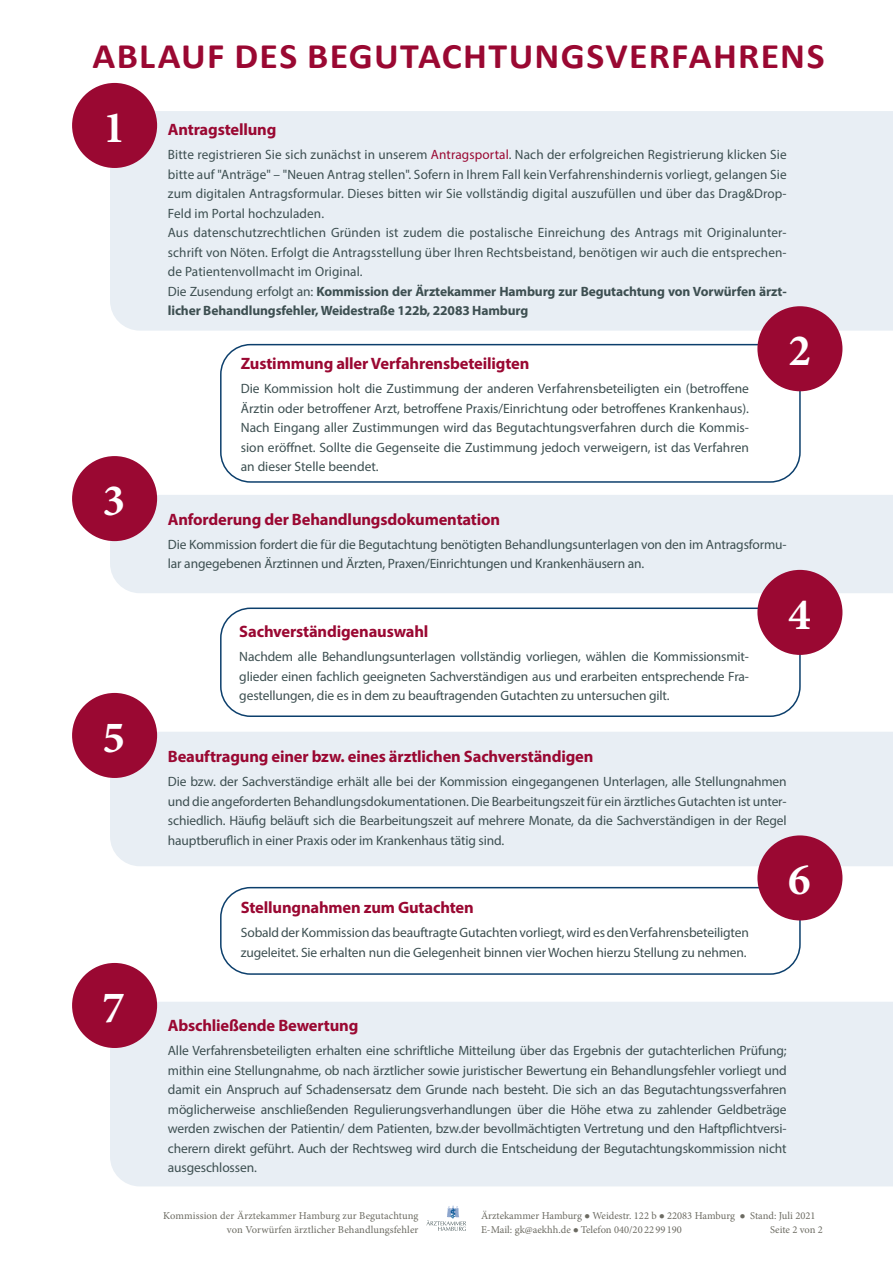
<style>
.page{position:relative;width:893px;height:1263px;background:#fff}
.page>*{position:absolute;margin:0;border:0;box-sizing:border-box;transform-origin:0 0}
.t1{font:700 45px "Minion Pro";color:#fff}
.Inhalte_blau_ZWB{font:700 36px "Calibri";letter-spacing:.035em;color:#9a0832;scale:1.05 1}
.standarstext_maineu{font:700 16.5px "Myriad Pro";letter-spacing:-.01em;color:#9a0832}
.standarstext_maineu-2{font:13.5px/19.5px "Myriad Pro";letter-spacing:-.01em;color:#3d4f51;text-align:justify}
.standarstext_maineu-3{font:700 13.5px/19.5px "Myriad Pro";letter-spacing:-.01em;color:#3d4f51}
.t2{font:10.5px/13.5px "Minion Pro";color:#6c6b62;text-align:right}
.s1{color:#9a0832}
.s2{font-weight:400}
</style>
<div class="page">
<div style="left:110px;top:111px;width:783px;height:220px;background:#e8eef4"></div>
<svg style="left:426px;top:1205px;width:40px;height:26px"></svg>
<div style="left:72px;top:83px;width:85px;height:85px;background:#9a0832;border-radius:50%"></div>
<div style="left:220px;top:344px;width:581px;height:139px;border:2px solid #0c3f6c;border-radius:30px"></div>
<div style="left:757px;top:306px;width:85px;height:85px;background:#9a0832;border-radius:50%"></div>
<div style="left:110px;top:495px;width:783px;height:98px;background:#e8eef4"></div>
<div style="left:72px;top:456px;width:85px;height:85px;background:#9a0832;border-radius:50%"></div>
<div style="left:220px;top:607px;width:581px;height:110px;border:2px solid #0c3f6c;border-radius:30px"></div>
<div style="left:757px;top:570px;width:85px;height:85px;background:#9a0832;border-radius:50%"></div>
<div style="left:110px;top:732px;width:783px;height:134px;background:#e8eef4"></div>
<div style="left:72px;top:693px;width:85px;height:85px;background:#9a0832;border-radius:50%"></div>
<div style="left:220px;top:887px;width:581px;height:88px;border:2px solid #0c3f6c;border-radius:30px"></div>
<div style="left:757px;top:835px;width:85px;height:85px;background:#9a0832;border-radius:50%"></div>
<div style="left:110px;top:1002px;width:783px;height:184px;background:#e8eef4"></div>
<div style="left:72px;top:963px;width:85px;height:85px;background:#9a0832;border-radius:50%"></div>
<p class="Inhalte_blau_ZWB" style="left:93px;top:30px;width:699px">ABLAUF DES BEGUTACHTUNGSVERFAHRENS</p>
<p class="t1" style="left:106px;top:96px;width:18px">1</p>
<p class="t1" style="left:103px;top:469px;width:23px">3</p>
<p class="t1" style="left:103px;top:706px;width:23px">5</p>
<p class="t1" style="left:103px;top:976px;width:24px">7</p>
<p class="standarstext_maineu" style="left:168px;top:119px;width:110px">Antragstellung</p>
<p class="standarstext_maineu-2" style="left:168px;top:145px;width:620px">Bitte registrieren Sie sich zunächst in unserem <span class="s1">Antragsportal</span>. Nach der erfolgreichen Registrierung klicken Sie bitte auf "Anträge" – "Neuen Antrag stellen". Sofern in Ihrem Fall kein Verfahrenshindernis vorliegt, gelangen Sie zum digitalen Antragsformular. Dieses bitten wir Sie vollständig digital auszufüllen und über das Drag&amp;Drop-Feld im Portal hochzuladen.</p>
<p class="standarstext_maineu-2" style="left:168px;top:223px;width:620px">Aus datenschutzrechtlichen Gründen ist zudem die postalische Einreichung des Antrags mit Originalunter&shy;schrift von Nöten. Erfolgt die Antragsstellung über Ihren Rechtsbeistand, benötigen wir auch die entsprechen&shy;de Patientenvollmacht im Original.</p>
<p class="standarstext_maineu-3" style="left:168px;top:281px;width:620px"><span class="s2">Die Zusendung erfolgt an:</span> Kommission der Ärztekammer Hamburg zur Begutachtung von Vorwürfen ärzt&shy;licher Behandlungsfehler, Weidestraße 122b, 22083 Hamburg</p>
<p class="standarstext_maineu" style="left:241px;top:353px;width:290px">Zustimmung aller Verfahrensbeteiligten</p>
<p class="standarstext_maineu-2" style="left:241px;top:379px;width:510px">Die Kommission holt die Zustimmung der anderen Verfahrensbeteiligten ein (betroffene Ärztin oder betroffener Arzt, betroffene Praxis/Einrichtung oder betroffenes Krankenhaus).<br>Nach Eingang aller Zustimmungen wird das Begutachtungsverfahren durch die Kommis&shy;sion eröffnet. Sollte die Gegenseite die Zustimmung jedoch verweigern, ist das Verfahren an dieser Stelle beendet.</p>
<p class="t1" style="left:788px;top:319px;width:24px">2</p>
<p class="standarstext_maineu" style="left:168px;top:508px;width:334px">Anforderung der Behandlungsdokumentation</p>
<p class="standarstext_maineu-2" style="left:168px;top:534px;width:620px">Die Kommission fordert die für die Begutachtung benötigten Behandlungsunterlagen von den im Antragsformu&shy;lar angegebenen Ärztinnen und Ärzten, Praxen/Einrichtungen und Krankenhäusern an.</p>
<p class="standarstext_maineu" style="left:239px;top:621px;width:191px">Sachverständigenauswahl</p>
<p class="standarstext_maineu-2" style="left:239px;top:646px;width:511px">Nachdem alle Behandlungsunterlagen vollständig vorliegen, wählen die Kommissionsmit&shy;glieder einen fachlich geeigneten Sachverständigen aus und erarbeiten entsprechende Fra&shy;gestellungen, die es in dem zu beauftragenden Gutachten zu untersuchen gilt.</p>
<p class="t1" style="left:788px;top:583px;width:25px">4</p>
<p class="standarstext_maineu" style="left:168px;top:746px;width:427px">Beauftragung einer bzw. eines ärztlichen Sachverständigen</p>
<p class="standarstext_maineu-2" style="left:168px;top:771px;width:620px">Die bzw. der Sachverständige erhält alle bei der Kommission eingegangenen Unterlagen, alle Stellungnahmen und die angeforderten Behandlungsdokumentationen. Die Bearbeitungszeit für ein ärztliches Gutachten ist unter&shy;schiedlich. Häufig beläuft sich die Bearbeitungszeit auf mehrere Monate, da die Sachverständigen in der Regel hauptberuflich in einer Praxis oder im Krankenhaus tätig sind.</p>
<p class="standarstext_maineu" style="left:241px;top:897px;width:234px">Stellungnahmen zum Gutachten</p>
<p class="standarstext_maineu-2" style="left:241px;top:923px;width:510px">Sobald der Kommission das beauftragte Gutachten vorliegt, wird es den Verfahrensbeteiligten zugeleitet. Sie erhalten nun die Gelegenheit binnen vier Wochen hierzu Stellung zu nehmen.</p>
<p class="t1" style="left:787px;top:848px;width:25px">6</p>
<p class="standarstext_maineu" style="left:168px;top:1015px;width:192px">Abschließende Bewertung</p>
<p class="standarstext_maineu-2" style="left:168px;top:1040px;width:620px">Alle Verfahrensbeteiligten erhalten eine schriftliche Mitteilung über das Ergebnis der gutachterlichen Prüfung; mithin eine Stellungnahme, ob nach ärztlicher sowie juristischer Bewertung ein Behandlungsfehler vorliegt und damit ein Anspruch auf Schadensersatz dem Grunde nach besteht. Die sich an das Begutachtungssverfahren möglicherweise anschließenden Regulierungsverhandlungen über die Höhe etwa zu zahlender Geldbeträge werden zwischen der Patientin/ dem Patienten, bzw.der bevollmächtigten Vertretung und den Haftpflichtversi&shy;cherern direkt geführt. Auch der Rechtsweg wird durch die Entscheidung der Begutachtungskommission nicht ausgeschlossen.</p>
<p class="t2" style="left:163px;top:1209px;width:257px">Kommission der Ärztekammer Hamburg zur Begutachtung von Vorwürfen ärztlicher Behandlungsfehler</p>
<p class="t2" style="left:481px;top:1209px;width:336px">Ärztekammer Hamburg ● Weidestr. 122 b ● 22083 Hamburg ● Stand: Juli 2021</p>
<p class="t2" style="left:481px;top:1223px;width:202px">E-Mail: gk@aekhh.de ● Telefon 040/20 22 99 190</p>
<p class="t2" style="left:770px;top:1223px;width:54px">Seite 2 von 2</p>
</div>
